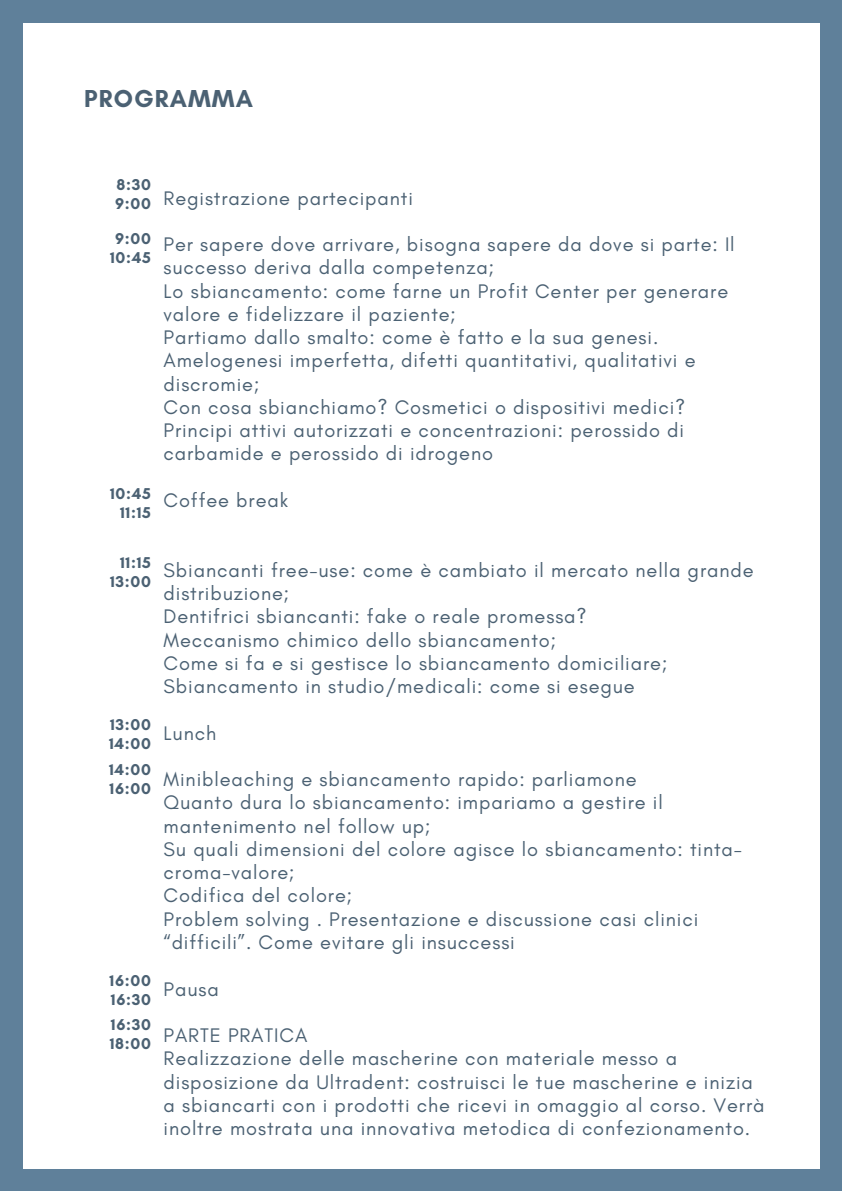
<style>
.page{position:relative;width:842px;height:1191px;background:#fff}
.page>*{position:absolute;margin:0;border:0;box-sizing:border-box;transform-origin:0 0}
.t1{font:700 25px "Glacial Indifference";letter-spacing:.045em;color:#4b6173}
.t2{font:20px/23.2px "Glacial Indifference";letter-spacing:.045em;color:#4b6173}
.t3{font:700 16px "Glacial Indifference";letter-spacing:.045em;color:#4b6173}
</style>
<div class="page">
<div style="left:0;top:0;width:22px;height:1190px;background:#5f809a"></div>
<div style="left:0;top:0;width:842px;height:22px;background:#5f809a"></div>
<div style="left:820px;top:0;width:22px;height:1190px;background:#5f809a"></div>
<div style="left:0;top:1168px;width:842px;height:22px;background:#5f809a"></div>
<h1 class="t1" style="left:84px;top:83px;width:170px">PROGRAMMA</h1>
<h2 class="t3" style="left:116px;top:175px;width:36px">8:30</h2>
<h2 class="t3" style="left:115px;top:194px;width:37px">9:00</h2>
<p class="t3" style="left:115px;top:229px;width:37px">9:00</p>
<p class="t3" style="left:110px;top:248px;width:42px">10:45</p>
<p class="t3" style="left:110px;top:484px;width:42px">10:45</p>
<p class="t3" style="left:120px;top:502px;width:32px">11:15</p>
<p class="t3" style="left:120px;top:553px;width:32px">11:15</p>
<p class="t3" style="left:110px;top:571px;width:42px">13:00</p>
<p class="t3" style="left:110px;top:715px;width:42px">13:00</p>
<p class="t3" style="left:109px;top:734px;width:43px">14:00</p>
<p class="t3" style="left:109px;top:759px;width:43px">14:00</p>
<p class="t3" style="left:110px;top:778px;width:43px">16:00</p>
<p class="t3" style="left:110px;top:970px;width:43px">16:00</p>
<p class="t3" style="left:111px;top:989px;width:42px">16:30</p>
<p class="t3" style="left:111px;top:1014px;width:42px">16:30</p>
<p class="t3" style="left:110px;top:1033px;width:43px">18:00</p>
<p class="t2" style="left:164px;top:186px;width:251px">Registrazione partecipanti</p>
<p class="t2" style="left:164px;top:232px;width:573px">Per sapere dove arrivare, bisogna sapere da dove si parte: Il successo deriva dalla competenza;<br>Lo sbiancamento: come farne un Profit Center per generare valore e fidelizzare il paziente;<br>Partiamo dallo smalto: come è fatto e la sua genesi.<br>Amelogenesi imperfetta, difetti quantitativi, qualitativi e discromie;<br>Con cosa sbianchiamo? Cosmetici o dispositivi medici?<br>Principi attivi autorizzati e concentrazioni: perossido di carbamide e perossido di idrogeno</p>
<h2 class="t2" style="left:164px;top:488px;width:126px">Coffee break</h2>
<h2 class="t2" style="left:164px;top:558px;width:592px">Sbiancanti free-use: come è cambiato il mercato nella grande distribuzione;<br>Dentifrici sbiancanti: fake o reale promessa?<br>Meccanismo chimico dello sbiancamento;<br>Come si fa e si gestisce lo sbiancamento domiciliare; Sbiancamento in studio/medicali: come si esegue</h2>
<h2 class="t2" style="left:164px;top:721px;width:54px">Lunch</h2>
<h2 class="t2" style="left:164px;top:767px;width:580px">Minibleaching e sbiancamento rapido: parliamone<br>Quanto dura lo sbiancamento: impariamo a gestire il mantenimento nel follow up;<br>Su quali dimensioni del colore agisce lo sbiancamento: tinta&shy;croma-valore;<br>Codifica del colore;<br>Problem solving . Presentazione e discussione casi clinici “difficili”. Come evitare gli insuccessi</h2>
<h2 class="t2" style="left:164px;top:976px;width:57px">Pausa</h2>
<h2 class="t2" style="left:164px;top:1023px;width:602px">PARTE PRATICA<br>Realizzazione delle mascherine con materiale messo a disposizione da Ultradent: costruisci le tue mascherine e inizia a sbiancarti con i prodotti che ricevi in omaggio al corso. Verrà inoltre mostrata una innovativa metodica di confezionamento.</h2>
</div>
